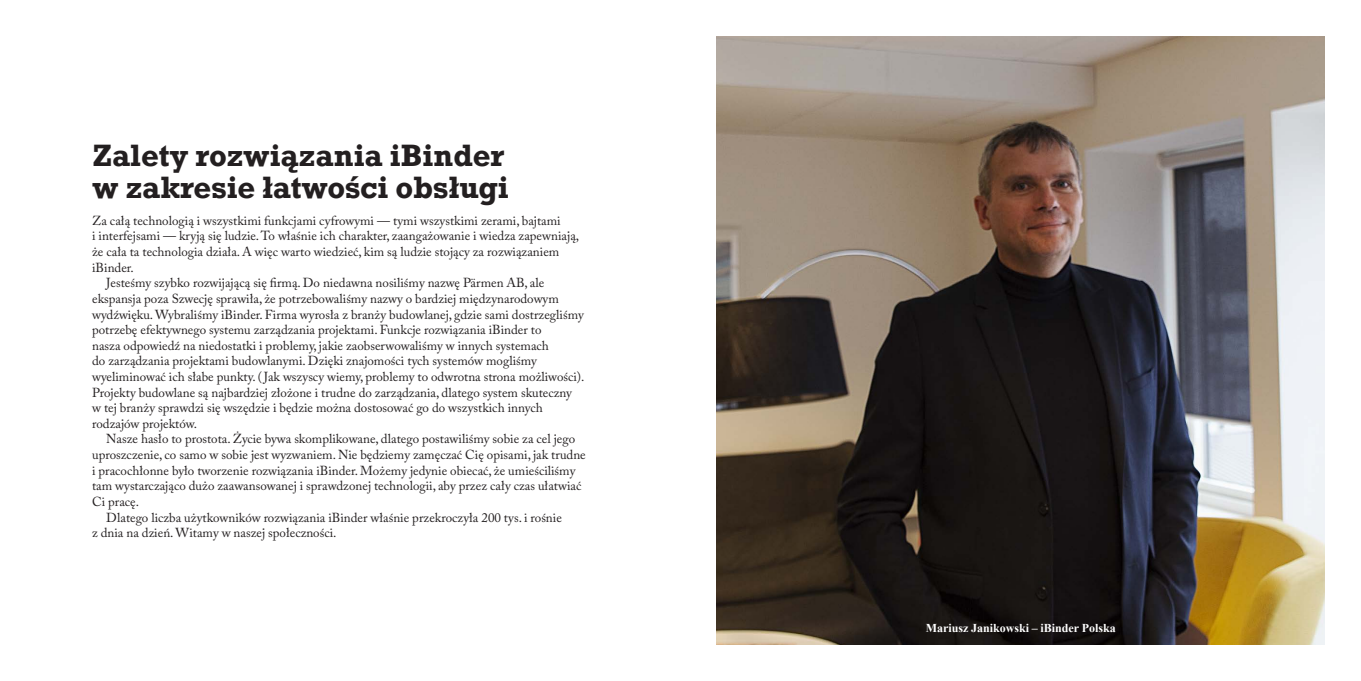
<style>
.page{position:relative;width:1361px;height:681px;background:#fff}
.page>*{position:absolute;margin:0;border:0;box-sizing:border-box;transform-origin:0 0}
.RubbeRockwell{font:700 29px/32px "Rockwell Nova";color:#231f20}
.Caslon16_20{font:13px/15.6px "Adobe Caslon Pro";color:#231f20}
.Caslon16_20-2{font:700 12px "Times New Roman";color:#fff}
</style>
<div class="page">
<img style="left:716px;top:36px;width:609px;height:608px">
<p class="RubbeRockwell" style="left:92px;top:138px;width:418px">Zalety rozwiązania iBinder w zakresie łatwości obsługi</p>
<p class="Caslon16_20" style="left:92px;top:212px;width:470px">Za całą technologią i wszystkimi funkcjami cyfrowymi — tymi wszystkimi zerami, bajtami</p>
<p class="Caslon16_20" style="left:92px;top:228px;width:488px">i interfejsami — kryją się ludzie. To właśnie ich charakter, zaangażowanie i wiedza zapewniają,</p>
<p class="Caslon16_20" style="left:92px;top:244px;width:469px">że cała ta technologia działa. A więc warto wiedzieć, kim są ludzie stojący za rozwiązaniem</p>
<p class="Caslon16_20" style="left:92px;top:259px;width:43px">iBinder.</p>
<p class="Caslon16_20" style="left:106px;top:275px;width:439px">Jesteśmy szybko rozwijającą się firmą. Do niedawna nosiliśmy nazwę Pärmen AB, ale</p>
<p class="Caslon16_20" style="left:92px;top:290px;width:468px">ekspansja poza Szwecję sprawiła, że potrzebowaliśmy nazwy o bardziej międzynarodowym</p>
<p class="Caslon16_20" style="left:92px;top:306px;width:493px">wydźwięku. Wybraliśmy iBinder. Firma wyrosła z branży budowlanej, gdzie sami dostrzegliśmy</p>
<p class="Caslon16_20" style="left:92px;top:322px;width:451px">potrzebę efektywnego systemu zarządzania projektami. Funkcje rozwiązania iBinder to</p>
<p class="Caslon16_20" style="left:92px;top:337px;width:458px">nasza odpowiedź na niedostatki i problemy, jakie zaobserwowaliśmy w innych systemach</p>
<p class="Caslon16_20" style="left:92px;top:353px;width:446px">do zarządzania projektami budowlanymi. Dzięki znajomości tych systemów mogliśmy</p>
<p class="Caslon16_20" style="left:92px;top:368px;width:494px">wyeliminować ich słabe punkty. ( Jak wszyscy wiemy, problemy to odwrotna strona możliwości).</p>
<p class="Caslon16_20" style="left:92px;top:384px;width:481px">Projekty budowlane są najbardziej złożone i trudne do zarządzania, dlatego system skuteczny</p>
<p class="Caslon16_20" style="left:92px;top:400px;width:452px">w tej branży sprawdzi się wszędzie i będzie można dostosować go do wszystkich innych</p>
<p class="Caslon16_20" style="left:92px;top:415px;width:106px">rodzajów projektów.</p>
<p class="Caslon16_20" style="left:106px;top:431px;width:470px">Nasze hasło to prostota. Życie bywa skomplikowane, dlatego postawiliśmy sobie za cel jego</p>
<p class="Caslon16_20" style="left:92px;top:446px;width:495px">uproszczenie, co samo w sobie jest wyzwaniem. Nie będziemy zamęczać Cię opisami, jak trudne</p>
<p class="Caslon16_20" style="left:92px;top:462px;width:485px">i pracochłonne było tworzenie rozwiązania iBinder. Możemy jedynie obiecać, że umieściliśmy</p>
<p class="Caslon16_20" style="left:92px;top:478px;width:491px">tam wystarczająco dużo zaawansowanej i sprawdzonej technologii, aby przez cały czas ułatwiać</p>
<p class="Caslon16_20" style="left:92px;top:493px;width:48px">Ci pracę.</p>
<p class="Caslon16_20" style="left:92px;top:509px;width:471px;text-indent:14px">Dlatego liczba użytkowników rozwiązania iBinder właśnie przekroczyła 200 tys. i rośnie z dnia na dzień. Witamy w naszej społeczności.</p>
<p class="Caslon16_20-2" style="left:926px;top:619px;width:191px">Mariusz Janikowski – iBinder Polska</p>
</div>
